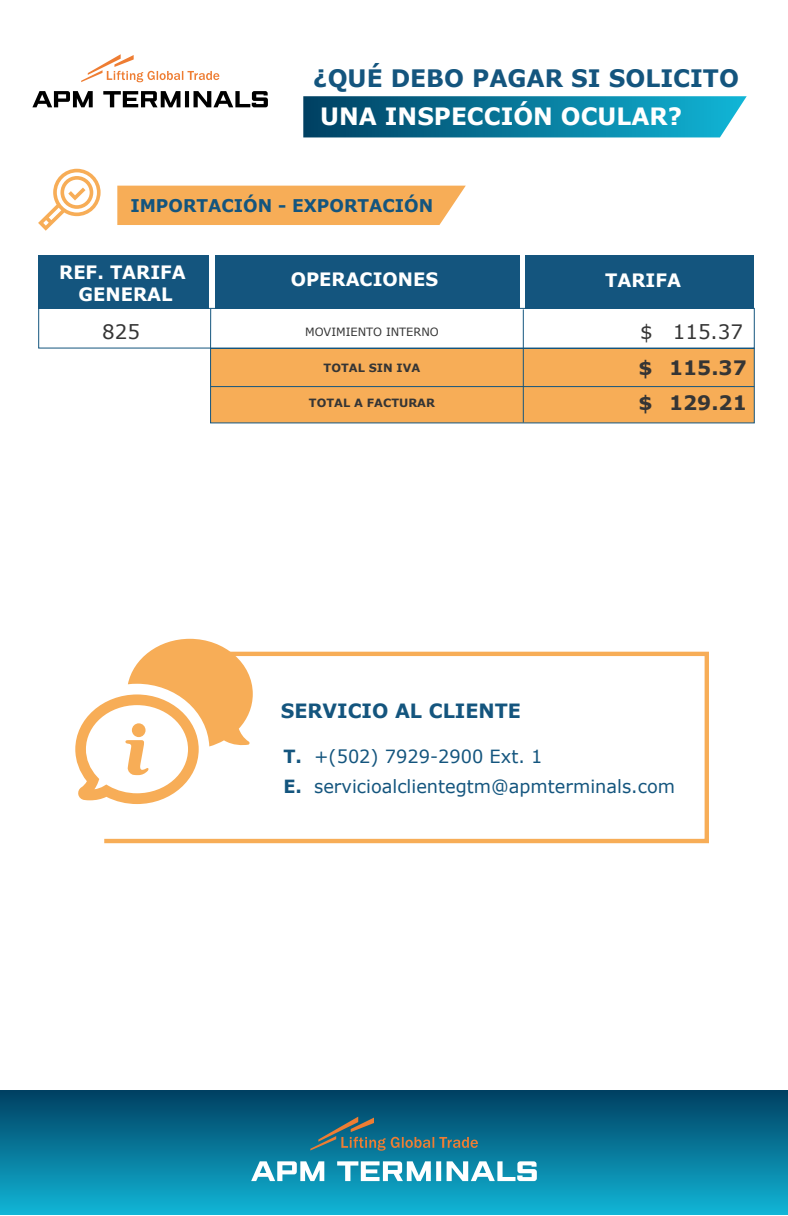
<style>
.page{position:relative;width:788px;height:1216px;background:#fff}
.page>*{position:absolute;margin:0;border:0;box-sizing:border-box;transform-origin:0 0}
.t1{font:700 23.97px "Verdana";color:#14557e}
.t2{font:700 23.8px "Verdana";color:#fff}
.t3{font:700 19.86px/35.5px "Verdana";color:#353535}
.t4{font:19.86px "Verdana";color:#353535}
.t5{font:700 19.6px "Verdana";color:#14557e}
.t6{font:700 18.38px/22.1px "Verdana";color:#fff;text-align:center}
.t7{font:18.11px/29.9px "Verdana";color:#14557e}
.t8{font:700 17.5px "Verdana";color:#14557e}
.t9{font:700 11.38px "Verdana";color:#353535}
.t10{font:11.38px "Verdana";color:#353535}
.s1{font-weight:700}
</style>
<div class="page">
<div style="left:0;top:1089px;width:788px;height:125px;background:linear-gradient(to bottom,#003e60,#11b5d6)"></div>
<svg style="left:251px;top:1160px;width:286px;height:20px"></svg>
<svg style="left:310px;top:1116px;width:168px;height:34px;background:#296a7b"></svg>
<svg style="left:303px;top:96px;width:443px;height:41px;background:#107d9d"></svg>
<svg style="left:32px;top:91px;width:236px;height:16px"></svg>
<svg style="left:81px;top:54px;width:138px;height:28px"></svg>
<div style="left:210px;top:348px;width:544px;height:75px;background:#f7ad57;border:1px solid #14557e"></div>
<div style="left:39px;top:254px;width:170px;height:54px;background:#14557e"></div>
<div style="left:525px;top:254px;width:228px;height:54px;background:#14557e"></div>
<div style="left:215px;top:254px;width:304px;height:54px;background:#14557e"></div>
<div style="left:38px;top:308px;width:716px;height:40px;border:1px solid #14557e"></div>
<hr style="left:210px;top:386px;width:544px;height:1px;background:#14557e">
<hr style="left:210px;top:309px;width:1px;height:40px;background:#14557e">
<div style="left:117px;top:185px;width:349px;height:40px;background:#f7ad57"></div>
<svg style="left:38px;top:168px;width:63px;height:63px"></svg>
<hr style="left:523px;top:309px;width:1px;height:113px;background:#14557e">
<svg style="left:75px;top:638px;width:151px;height:163px"></svg>
<svg style="left:100px;top:649px;width:609px;height:195px"></svg>
<h1 class="t1" style="left:313px;top:62px;width:427px">¿QUÉ DEBO PAGAR SI SOLICITO</h1>
<h2 class="t2" style="left:320px;top:101px;width:363px">UNA INSPECCIÓN OCULAR?</h2>
<p class="t8" style="left:130px;top:194px;width:304px">IMPORTACIÓN - EXPORTACIÓN</p>
<p class="t6" style="left:59px;top:261px;width:128px">REF. TARIFA<br>GENERAL</p>
<p class="t6" style="left:291px;top:269px;width:149px">OPERACIONES</p>
<p class="t6" style="left:605px;top:269px;width:77px">TARIFA</p>
<p class="t4" style="left:102px;top:319px;width:39px">825</p>
<p class="t10" style="left:305px;top:325px;width:135px">MOVIMIENTO INTERNO</p>
<p class="t9" style="left:323px;top:360px;width:98px">TOTAL SIN IVA</p>
<p class="t9" style="left:309px;top:396px;width:127px">TOTAL A FACTURAR</p>
<p class="t4" style="left:640px;top:319px;width:14px">$</p>
<p class="t3" style="left:638px;top:349px;width:16px">$ $</p>
<p class="t4" style="left:672px;top:319px;width:72px">115.37</p>
<p class="t3" style="left:669px;top:349px;width:79px">115.37<br>129.21</p>
<p class="t5" style="left:281px;top:698px;width:242px">SERVICIO AL CLIENTE</p>
<p class="t7" style="left:283px;top:742px;width:393px"><span class="s1">T.</span> +(502) 7929-2900 Ext. 1<br><span class="s1">E.</span> servicioalclientegtm@apmterminals.com</p>
</div>
